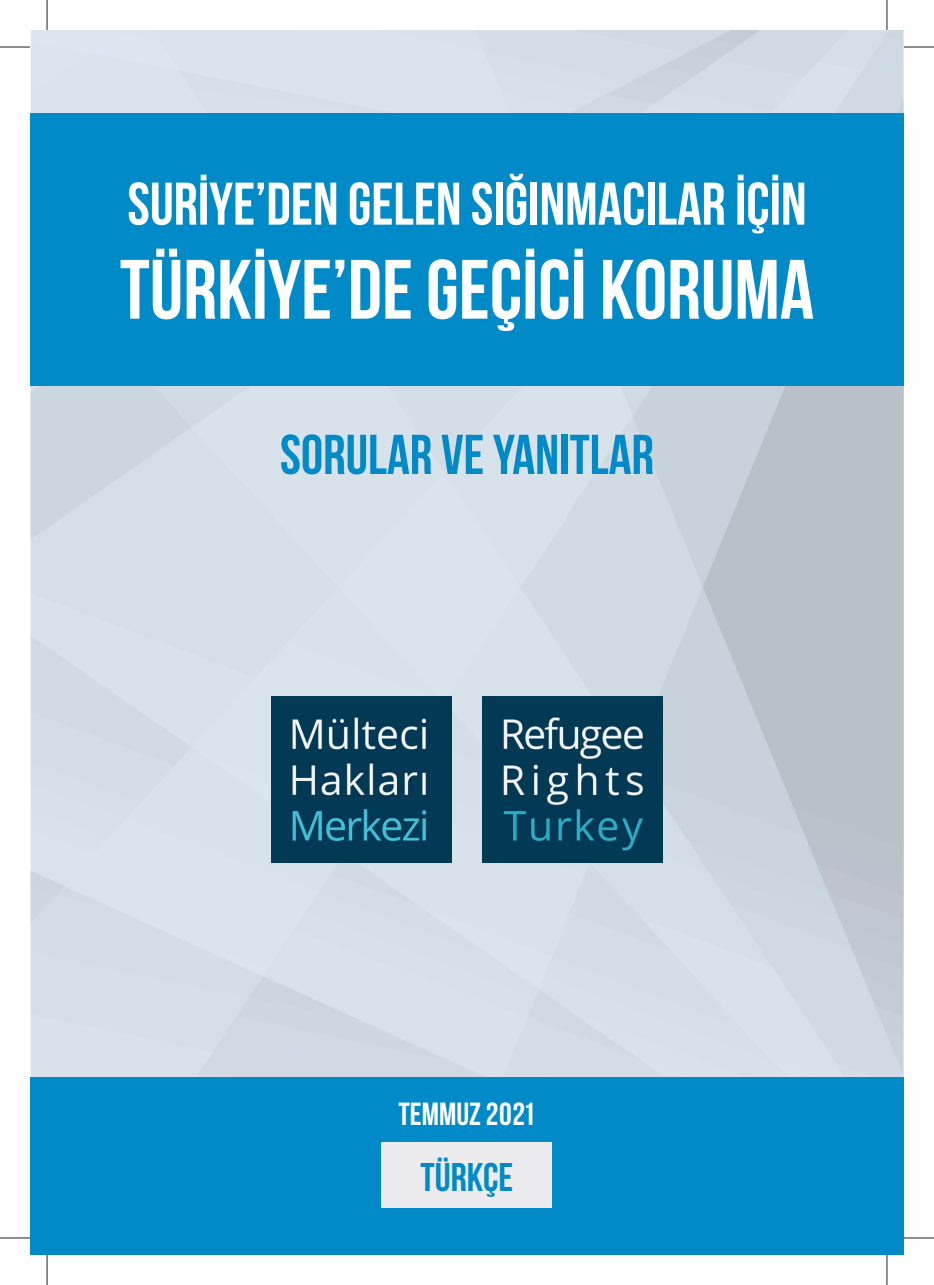
<style>
.page{position:relative;width:934px;height:1285px;background:#fff}
.page>*{position:absolute;margin:0;border:0;box-sizing:border-box;transform-origin:0 0}
.t1{font:700 84px "Bebas Neue";color:#fff}
.t2{font:700 60px "Bebas Neue";color:#fff}
.t3{font:700 56px "Bebas Neue";color:#008ac7}
.t4{font:700 40px "Bebas Neue";color:#008ac7}
.t5{font:32px "Bebas Neue";color:#fff}
</style>
<div class="page">
<img style="left:31px;top:30px;width:871px;height:1047px">
<div style="left:30px;top:113px;width:873px;height:272px;background:#008ac7"></div>
<div style="left:30px;top:1077px;width:873px;height:178px;background:#008ac7"></div>
<div style="left:381px;top:1142px;width:171px;height:66px;background:#ececee"></div>
<img style="left:482px;top:696px;width:180px;height:166px">
<img style="left:272px;top:696px;width:179px;height:166px">
<hr style="left:0;top:47px;width:30px;height:1px;background:#231f20">
<hr style="left:903px;top:47px;width:30px;height:1px;background:#231f20">
<hr style="left:0;top:1237px;width:30px;height:1px;background:#231f20">
<hr style="left:903px;top:1237px;width:30px;height:1px;background:#231f20">
<hr style="left:47px;top:0;width:1px;height:30px;background:#231f20">
<hr style="left:47px;top:1255px;width:1px;height:30px;background:#231f20">
<hr style="left:886px;top:0;width:1px;height:30px;background:#231f20">
<hr style="left:886px;top:1255px;width:1px;height:30px;background:#231f20">
<p class="t2" style="left:127px;top:169px;width:680px">SURİYE’DEN GELEN SIĞINMACILAR İÇİN</p>
<h1 class="t1" style="left:120px;top:240px;width:695px">TÜRKİYE’DE GEÇİCİ KORUMA</h1>
<p class="t3" style="left:280px;top:422px;width:375px">SORULAR VE YANITLAR</p>
<p class="t5" style="left:398px;top:1095px;width:138px">TEMMUZ 2021</p>
<p class="t4" style="left:420px;top:1153px;width:94px">TÜRKÇE</p>
</div>
